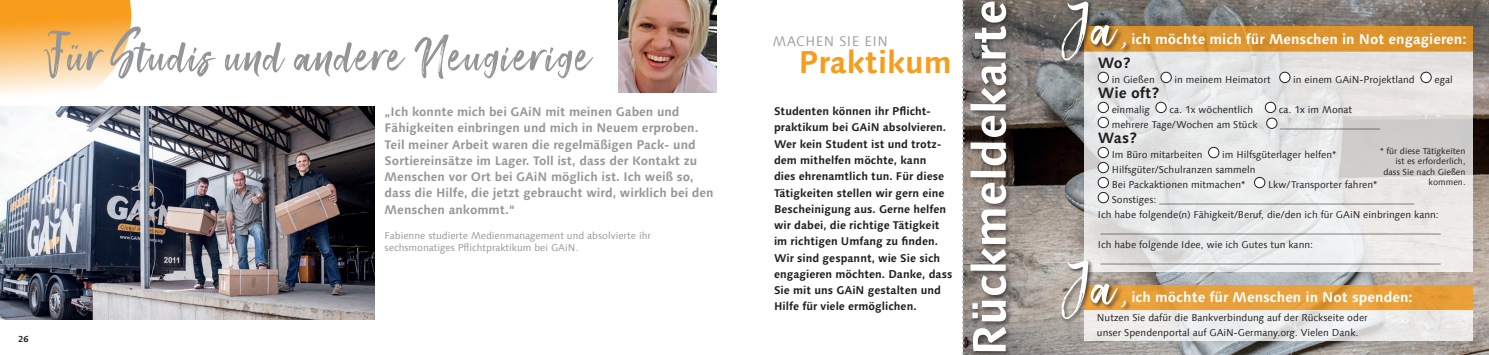
<style>
.page{position:relative;width:1489px;height:355px;background:#fff}
.page>*{position:absolute;margin:0;border:0;box-sizing:border-box;transform-origin:0 0}
.t1{font:61.25px "Smithen";letter-spacing:.02em;color:#939598;scale:.93 1}
.t2{font:700 31.25px "Linotype Syntax Com";color:#f89c1c}
.t3{font:700 15px "Linotype Syntax Com";color:#231f20}
.t4{font:700 14.25px "Linotype Syntax Com";color:#fff}
.t5{font:14px "Linotype Syntax Com";letter-spacing:.04em;color:#9d9fa2}
.t6{font:700 12.5px/16.2px "Linotype Syntax Com";color:#95979a}
.t7{font:700 11.25px/16.2px "Linotype Syntax Com";color:#231f20}
.t8{font:10px/15px "Linotype Syntax Com";color:#231f20}
.t9{font:10px/12.5px "Linotype Syntax Com";color:#95979a}
.t10{font:8.75px/10px "Linotype Syntax Com";color:#231f20;text-align:right}
.t11{font:700 8.75px "Linotype Syntax Com";color:#231f20}
</style>
<div class="page">
<svg style="left:0;top:0;width:131px;height:94px"></svg>
<img style="left:964px;top:0;width:524px;height:354px">
<svg style="left:1084px;top:52px;width:388px;height:219px;fill:#e7e8e7"></svg>
<img style="left:0;top:107px;width:374px;height:212px">
<div style="left:968px;top:0;width:45px;height:354px;background:#231f20;opacity:.62"></div>
<svg style="left:970px;top:2px;width:36px;height:349px"></svg>
<img style="left:618px;top:0;width:98px;height:92px">
<svg style="left:962px;top:0;width:2px;height:355px"></svg>
<div style="left:1098px;top:72px;width:10px;height:10px;background:#fff;border-radius:50%"></div>
<div style="left:1097px;top:72px;width:11px;height:11px;border:1px solid #231f20;border-radius:50%"></div>
<div style="left:1160px;top:72px;width:11px;height:10px;background:#fff;border-radius:50%"></div>
<div style="left:1160px;top:72px;width:11px;height:11px;border:1px solid #231f20;border-radius:50%"></div>
<div style="left:1279px;top:72px;width:10px;height:10px;background:#fff;border-radius:50%"></div>
<div style="left:1279px;top:72px;width:11px;height:11px;border:1px solid #231f20;border-radius:50%"></div>
<div style="left:1420px;top:72px;width:10px;height:10px;background:#fff;border-radius:50%"></div>
<div style="left:1420px;top:72px;width:11px;height:11px;border:1px solid #231f20;border-radius:50%"></div>
<div style="left:1098px;top:102px;width:10px;height:10px;background:#fff;border-radius:50%"></div>
<div style="left:1097px;top:102px;width:11px;height:11px;border:1px solid #231f20;border-radius:50%"></div>
<div style="left:1155px;top:102px;width:11px;height:10px;background:#fff;border-radius:50%"></div>
<div style="left:1155px;top:102px;width:11px;height:11px;border:1px solid #231f20;border-radius:50%"></div>
<div style="left:1265px;top:102px;width:10px;height:10px;background:#fff;border-radius:50%"></div>
<div style="left:1264px;top:102px;width:11px;height:11px;border:1px solid #231f20;border-radius:50%"></div>
<div style="left:1098px;top:117px;width:10px;height:10px;background:#fff;border-radius:50%"></div>
<div style="left:1097px;top:117px;width:11px;height:11px;border:1px solid #231f20;border-radius:50%"></div>
<div style="left:1266px;top:118px;width:10px;height:10px;background:#fff;border-radius:50%"></div>
<div style="left:1266px;top:118px;width:11px;height:10px;border:1px solid #231f20;border-radius:50%"></div>
<div style="left:1098px;top:147px;width:10px;height:10px;background:#fff;border-radius:50%"></div>
<div style="left:1097px;top:147px;width:11px;height:11px;border:1px solid #231f20;border-radius:50%"></div>
<div style="left:1208px;top:147px;width:10px;height:10px;background:#fff;border-radius:50%"></div>
<div style="left:1208px;top:147px;width:11px;height:11px;border:1px solid #231f20;border-radius:50%"></div>
<div style="left:1098px;top:162px;width:10px;height:10px;background:#fff;border-radius:50%"></div>
<div style="left:1097px;top:162px;width:11px;height:11px;border:1px solid #231f20;border-radius:50%"></div>
<div style="left:1098px;top:177px;width:10px;height:10px;background:#fff;border-radius:50%"></div>
<div style="left:1097px;top:177px;width:11px;height:11px;border:1px solid #231f20;border-radius:50%"></div>
<div style="left:1254px;top:177px;width:10px;height:10px;background:#fff;border-radius:50%"></div>
<div style="left:1254px;top:177px;width:10px;height:11px;border:1px solid #231f20;border-radius:50%"></div>
<div style="left:1098px;top:192px;width:10px;height:10px;background:#fff;border-radius:50%"></div>
<div style="left:1097px;top:192px;width:11px;height:11px;border:1px solid #231f20;border-radius:50%"></div>
<div style="left:1084px;top:26px;width:388px;height:26px;background:#dd932d"></div>
<div style="left:1059px;top:0;width:72px;height:66px;background:#231f20;opacity:.75"></div>
<svg style="left:1060px;top:1px;width:67px;height:60px"></svg>
<div style="left:1084px;top:285px;width:388px;height:25px;background:#e8a13b"></div>
<div style="left:1059px;top:258px;width:72px;height:66px;background:#231f20;opacity:.75"></div>
<svg style="left:1060px;top:259px;width:67px;height:60px"></svg>
<svg style="left:1084px;top:310px;width:388px;height:31px;fill:#ededed"></svg>
<h1 class="t1" style="left:44px;top:17px;width:589px">Für Studis und andere Neugierige</h1>
<p class="t6" style="left:384px;top:103px;width:330px">„Ich konnte mich bei GAiN mit meinen Gaben und Fähigkeiten einbringen und mich in Neuem erproben.<br>Teil meiner Arbeit waren die regelmäßigen Pack- und Sortiereinsätze im Lager. Toll ist, dass der Kontakt zu Menschen vor Ort bei GAiN möglich ist. Ich weiß so, dass die Hilfe, die jetzt gebraucht wird, wirklich bei den Menschen ankommt.“</p>
<p class="t9" style="left:384px;top:229px;width:268px">Fabienne studierte Medienmanagement und absolvierte ihr sechsmonatiges Pflichtpraktikum bei GAiN.</p>
<p class="t11" style="left:18px;top:333px;width:12px">26</p>
<h3 class="t5" style="left:772px;top:32px;width:116px">MACHEN SIE EIN</h3>
<h2 class="t2" style="left:798px;top:42px;width:155px">Praktikum</h2>
<p class="t7" style="left:774px;top:103px;width:180px">Studenten können ihr Pflicht&shy;praktikum bei GAiN absolvieren.<br>Wer kein Student ist und trotz&shy;dem mithelfen möchte, kann<br>dies ehrenamtlich tun. Für diese<br>Tätigkeiten stellen wir gern eine<br>Bescheinigung aus. Gerne helfen wir dabei, die richtige Tätigkeit im richtigen Umfang zu finden.<br>Wir sind gespannt, wie Sie sich engagieren möchten. Danke, dass<br>Sie mit uns GAiN gestalten und<br>Hilfe für viele ermöglichen.</p>
<h3 class="t4" style="left:1131px;top:30px;width:336px">ich möchte mich für Menschen in Not engagieren:</h3>
<h3 class="t3" style="left:1097px;top:53px;width:34px">Wo?</h3>
<p class="t8" style="left:1111px;top:72px;width:45px">in Gießen</p>
<p class="t8" style="left:1174px;top:72px;width:98px">in meinem Heimatort</p>
<p class="t8" style="left:1293px;top:72px;width:123px">in einem GAiN-Projektland</p>
<p class="t8" style="left:1434px;top:72px;width:20px">egal</p>
<h3 class="t3" style="left:1097px;top:83px;width:63px">Wie oft?</h3>
<p class="t8" style="left:1111px;top:102px;width:39px">einmalig</p>
<p class="t8" style="left:1169px;top:102px;width:85px">ca. 1x wöchentlich</p>
<p class="t8" style="left:1278px;top:102px;width:75px">ca. 1x im Monat</p>
<p class="t8" style="left:1111px;top:117px;width:147px">mehrere Tage/Wochen am Stück</p>
<p class="t8" style="left:1280px;top:117px;width:101px">____________________</p>
<h3 class="t3" style="left:1097px;top:128px;width:41px">Was?</h3>
<p class="t8" style="left:1111px;top:147px;width:92px">Im Büro mitarbeiten</p>
<p class="t10" style="left:1379px;top:146px;width:87px">* für diese Tätigkeiten ist es erforderlich, dass Sie nach Gießen kommen.</p>
<p class="t8" style="left:1111px;top:147px;width:226px;text-indent:110px">im Hilfsgüterlager helfen*<br>Hilfsgüter/Schulranzen sammeln<br>Bei Packaktionen mitmachen*</p>
<p class="t8" style="left:1267px;top:177px;width:111px">Lkw/Transporter fahren*</p>
<p class="t8" style="left:1111px;top:192px;width:304px">Sonstiges: ___________________________________________________</p>
<p class="t8" style="left:1097px;top:207px;width:342px">Ich habe folgende(n) Fähigkeit/Beruf, die/den ich für GAiN einbringen kann:</p>
<p class="t8" style="left:1100px;top:222px;width:341px">____________________________________________________________________</p>
<p class="t8" style="left:1097px;top:237px;width:217px">Ich habe folgende Idee, wie ich Gutes tun kann:</p>
<p class="t8" style="left:1100px;top:252px;width:341px">____________________________________________________________________</p>
<h3 class="t4" style="left:1131px;top:288px;width:283px">ich möchte für Menschen in Not spenden:</h3>
<p class="t8" style="left:1096px;top:310px;width:272px">Nutzen Sie dafür die Bankverbindung auf der Rückseite oder unser Spendenportal auf GAiN-Germany.org. Vielen Dank.</p>
</div>
